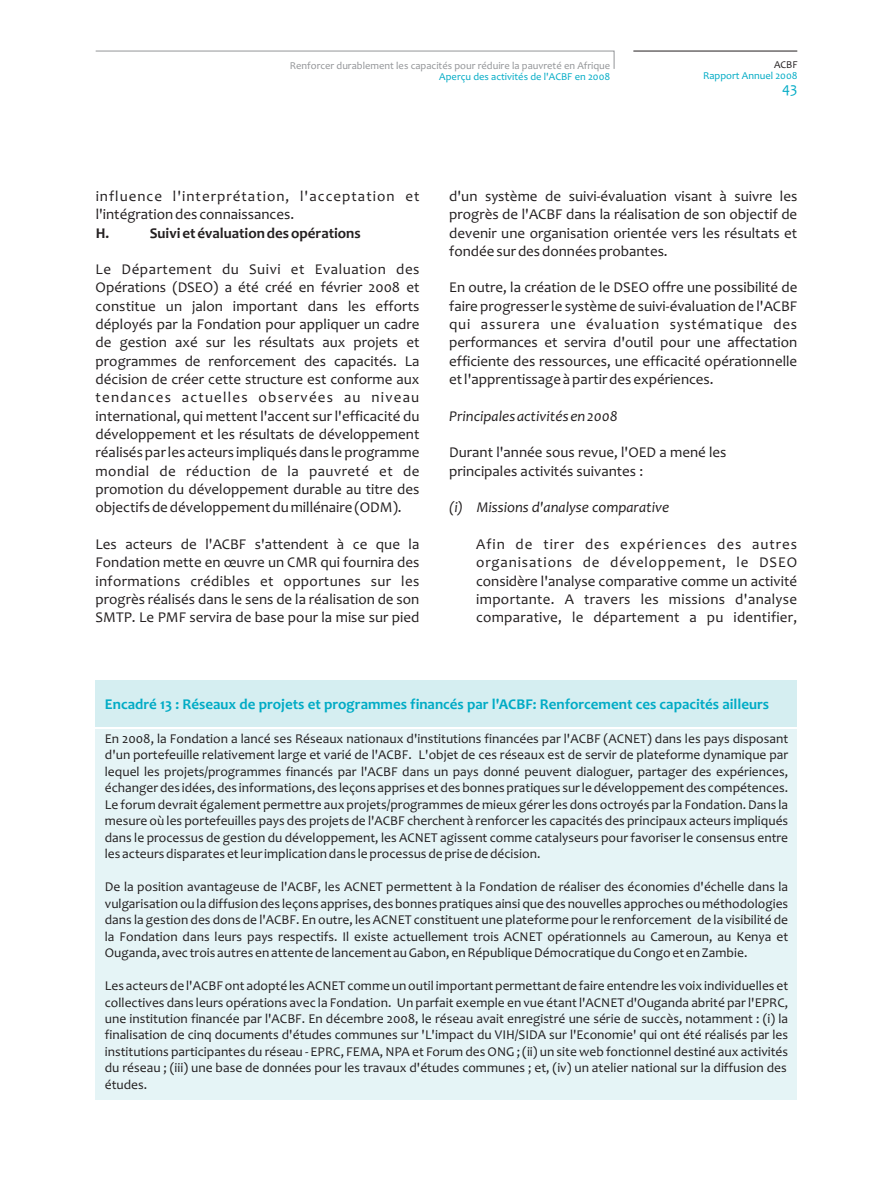
<style>
.page{position:relative;width:893px;height:1191px;background:#fff}
.page>*{position:absolute;margin:0;border:0;box-sizing:border-box;transform-origin:0 0}
.t1{font:15px/18.3px "Candara";color:#231f20}
.t2{font:15px/18.3px "Candara";letter-spacing:.02em;color:#231f20}
.t3{font:700 15px "Candara";color:#00abc5}
.t4{font:italic 15px "Candara";color:#231f20}
.t5{font:15px "Candara";letter-spacing:.07em;color:#231f20}
.t6{font:15px "Candara";letter-spacing:.05em;color:#231f20}
.t7{font:15px "Candara";letter-spacing:.055em;color:#231f20}
.t8{font:15px "Candara";letter-spacing:.03em;color:#231f20}
.t9{font:15px "Candara";letter-spacing:.065em;color:#231f20}
.t10{font:700 15px "Candara";color:#231f20}
.t11{font:15px "Candara";color:#00abc5}
.t12{font:13.5px/16.5px "Candara";color:#231f20;text-align:justify}
.t13{font:10.5px "Candara";color:#939598}
.t14{font:10.5px "Candara";color:#00abc5}
.t15{font:10.5px "Candara";color:#231f20}
</style>
<div class="page">
<hr style="left:633px;top:51px;width:164px;height:1px;background:#231f20">
<svg style="left:95px;top:50px;width:520px;height:19px"></svg>
<div style="left:96px;top:680px;width:701px;height:47px;background:#d5eef1"></div>
<div style="left:96px;top:729px;width:701px;height:370px;background:#e5f4f6"></div>
<p class="t13" style="left:290px;top:61px;width:322px">Renforcer durablement les capacités pour réduire la pauvreté en Afrique</p>
<p class="t14" style="left:439px;top:72px;width:172px">Aperçu des activités de l'ACBF en 2008</p>
<p class="t15" style="left:774px;top:60px;width:25px">ACBF</p>
<p class="t14" style="left:703px;top:71px;width:96px">Rapport Annuel 2008</p>
<p class="t11" style="left:782px;top:83px;width:17px">43</p>
<p class="t5" style="left:96px;top:190px;width:325px">influence l'interprétation, l'acceptation et</p>
<p class="t1" style="left:449px;top:188px;width:350px">d'un système de suivi-évaluation visant à suivre les</p>
<p class="t1" style="left:96px;top:207px;width:200px">l'intégration des connaissances.</p>
<p class="t1" style="left:449px;top:207px;width:350px">progrès de l'ACBF dans la réalisation de son objectif de</p>
<p class="t10" style="left:96px;top:227px;width:15px">H.</p>
<p class="t10" style="left:150px;top:227px;width:213px">Suivi et évaluation des opérations</p>
<p class="t1" style="left:449px;top:225px;width:350px">devenir une organisation orientée vers les résultats et fondée sur des données probantes.</p>
<p class="t2" style="left:96px;top:262px;width:325px">Le Département du Suivi et Evaluation des<br>Opérations (DSEO) a été créé en février 2008 et</p>
<p class="t1" style="left:449px;top:280px;width:350px">En outre, la création de le DSEO offre une possibilité de</p>
<p class="t1" style="left:96px;top:298px;width:325px">constitue un jalon important dans les efforts</p>
<p class="t1" style="left:449px;top:298px;width:350px">faire progresser le système de suivi-évaluation de l'ACBF</p>
<p class="t1" style="left:96px;top:316px;width:325px">déployés par la Fondation pour appliquer un cadre</p>
<p class="t6" style="left:449px;top:318px;width:349px">qui assurera une évaluation systématique des</p>
<p class="t1" style="left:96px;top:335px;width:325px">de gestion axé sur les résultats aux projets et</p>
<p class="t1" style="left:449px;top:335px;width:350px">performances et servira d'outil pour une affectation</p>
<p class="t1" style="left:96px;top:353px;width:325px">programmes de renforcement des capacités. La</p>
<p class="t1" style="left:449px;top:353px;width:350px">efficiente des ressources, une efficacité opérationnelle</p>
<p class="t1" style="left:96px;top:371px;width:325px">décision de créer cette structure est conforme aux</p>
<p class="t1" style="left:449px;top:371px;width:266px">et l'apprentissage à partir des expériences.</p>
<p class="t1" style="left:96px;top:390px;width:325px">tendances actuelles observées au niveau international, qui mettent l'accent sur l'efficacité du</p>
<p class="t4" style="left:449px;top:410px;width:170px">Principales activités en 2008</p>
<p class="t1" style="left:96px;top:426px;width:325px">développement et les résultats de développement réalisés par les acteurs impliqués dans le programme</p>
<p class="t1" style="left:449px;top:445px;width:279px">Durant l'année sous revue, l'OED a mené les</p>
<p class="t8" style="left:96px;top:465px;width:325px">mondial de réduction de la pauvreté et de</p>
<p class="t1" style="left:449px;top:463px;width:196px">principales activités suivantes :</p>
<p class="t1" style="left:96px;top:481px;width:325px">promotion du développement durable au titre des objectifs de développement du millénaire (ODM).</p>
<p class="t4" style="left:449px;top:501px;width:222px">(i) Missions d'analyse comparative</p>
<p class="t1" style="left:96px;top:536px;width:325px">Les acteurs de l'ACBF s'attendent à ce que la</p>
<p class="t9" style="left:476px;top:538px;width:323px">Afin de tirer des expériences des autres</p>
<p class="t1" style="left:96px;top:554px;width:325px">Fondation mette en œuvre un CMR qui fournira des</p>
<p class="t7" style="left:476px;top:556px;width:323px">organisations de développement, le DSEO</p>
<p class="t2" style="left:96px;top:573px;width:325px">informations crédibles et opportunes sur les</p>
<p class="t1" style="left:476px;top:573px;width:323px">considère l'analyse comparative comme un activité</p>
<p class="t1" style="left:96px;top:591px;width:325px">progrès réalisés dans le sens de la réalisation de son</p>
<p class="t2" style="left:476px;top:591px;width:322px">importante. A travers les missions d'analyse</p>
<p class="t1" style="left:96px;top:609px;width:325px">SMTP. Le PMF servira de base pour la mise sur pied</p>
<p class="t1" style="left:476px;top:609px;width:323px">comparative, le département a pu identifier,</p>
<p class="t3" style="left:105px;top:698px;width:666px">Encadré 13 : Réseaux de projets et programmes financés par l'ACBF: Renforcement ces capacités ailleurs</p>
<p class="t12" style="left:105px;top:731px;width:685px">En 2008, la Fondation a lancé ses Réseaux nationaux d'institutions financées par l'ACBF (ACNET) dans les pays disposant d'un portefeuille relativement large et varié de l'ACBF. L'objet de ces réseaux est de servir de plateforme dynamique par lequel les projets/programmes financés par l'ACBF dans un pays donné peuvent dialoguer, partager des expériences, échanger des idées, des informations, des leçons apprises et des bonnes pratiques sur le développement des compétences.<br>Le forum devrait également permettre aux projets/programmes de mieux gérer les dons octroyés par la Fondation. Dans la mesure où les portefeuilles pays des projets de l'ACBF cherchent à renforcer les capacités des principaux acteurs impliqués dans le processus de gestion du développement, les ACNET agissent comme catalyseurs pour favoriser le consensus entre les acteurs disparates et leur implication dans le processus de prise de décision.</p>
<p class="t12" style="left:105px;top:879px;width:685px">De la position avantageuse de l'ACBF, les ACNET permettent à la Fondation de réaliser des économies d'échelle dans la vulgarisation ou la diffusion des leçons apprises, des bonnes pratiques ainsi que des nouvelles approches ou méthodologies dans la gestion des dons de l'ACBF. En outre, les ACNET constituent une plateforme pour le renforcement de la visibilité de la Fondation dans leurs pays respectifs. Il existe actuellement trois ACNET opérationnels au Cameroun, au Kenya et Ouganda, avec trois autres en attente de lancement au Gabon, en République Démocratique du Congo et en Zambie.</p>
<p class="t12" style="left:105px;top:978px;width:685px">Les acteurs de l'ACBF ont adopté les ACNET comme un outil important permettant de faire entendre les voix individuelles et collectives dans leurs opérations avec la Fondation. Un parfait exemple en vue étant l'ACNET d'Ouganda abrité par l'EPRC, une institution financée par l'ACBF. En décembre 2008, le réseau avait enregistré une série de succès, notamment : (i) la finalisation de cinq documents d'études communes sur 'L'impact du VIH/SIDA sur l'Economie' qui ont été réalisés par les institutions participantes du réseau - EPRC, FEMA, NPA et Forum des ONG ; (ii) un site web fonctionnel destiné aux activités du réseau ; (iii) une base de données pour les travaux d'études communes ; et, (iv) un atelier national sur la diffusion des études.</p>
</div>
